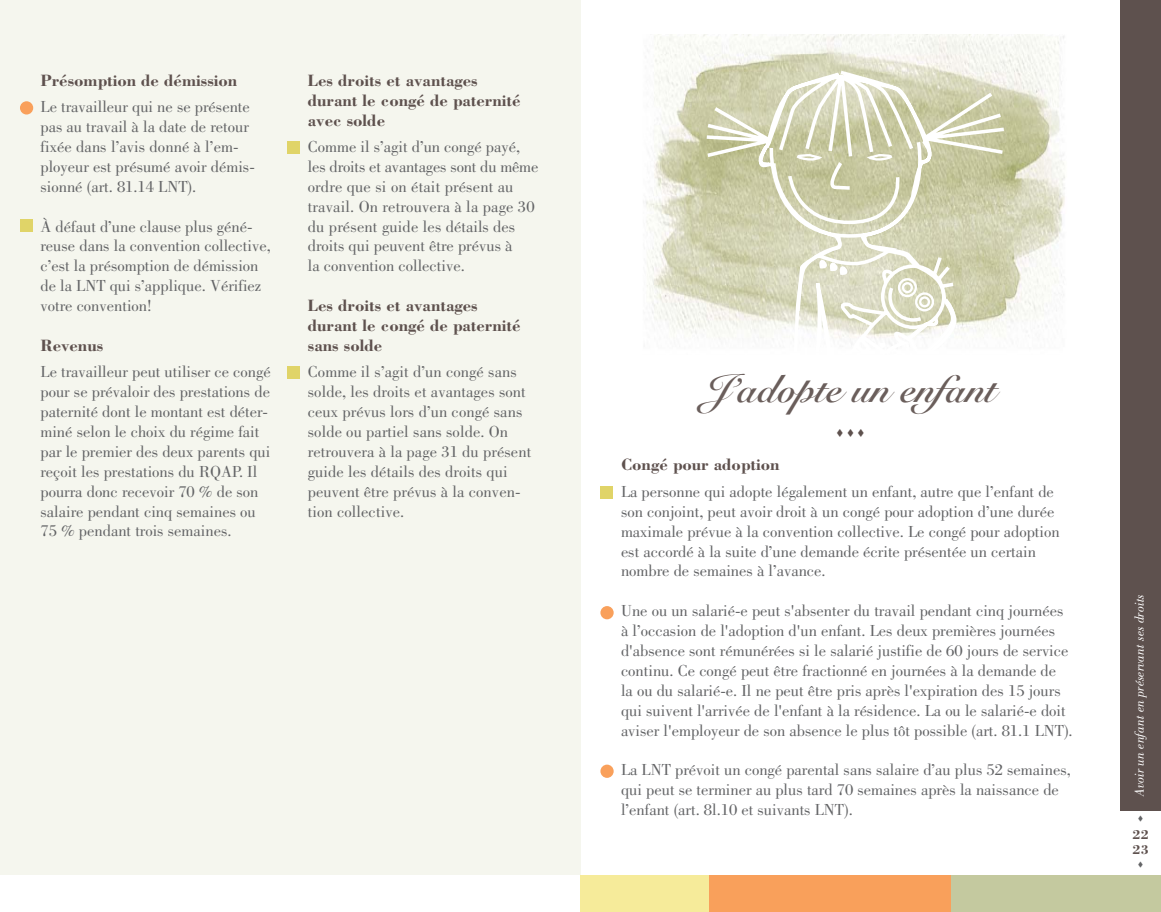
<style>
.page{position:relative;width:1161px;height:912px;background:#fff}
.page>*{position:absolute;margin:0;border:0;box-sizing:border-box;transform-origin:0 0}
.t1{font:700 39px "Snell Roundhand";color:#6a5e5b}
.t2{font:700 16.8px/20px "Bodoni";color:#5e514e}
.t3{font:16.5px/19.8px "Bodoni";color:#636466}
.t4{font:italic 13.5px "Bodoni";color:#fff}
.t5{font:700 13.5px/15px "Bodoni";color:#5e514e}
</style>
<div class="page">
<img style="left:646px;top:34px;width:419px;height:300px">
<svg style="left:752px;top:71px;width:252px;height:267px;background:#d6d6ba"></svg>
<svg style="left:707px;top:104px;width:250px;height:242px"></svg>
<div style="left:0;top:0;width:581px;height:873px;background:#f5f6ee"></div>
<div style="left:950px;top:875px;width:211px;height:36px;background:#c4c99f"></div>
<div style="left:701px;top:875px;width:249px;height:36px;background:#f9a05b"></div>
<div style="left:581px;top:875px;width:128px;height:36px;background:#f6eb9a"></div>
<div style="left:600px;top:606px;width:14px;height:13px;background:#f9a05b;border-radius:50%"></div>
<div style="left:600px;top:764px;width:14px;height:13px;background:#f9a05b;border-radius:50%"></div>
<div style="left:1120px;top:0;width:41px;height:810px;background:#5e514e"></div>
<div style="left:287px;top:141px;width:13px;height:12px;background:#e0d468"></div>
<div style="left:20px;top:220px;width:13px;height:12px;background:#e0d468"></div>
<div style="left:600px;top:486px;width:13px;height:13px;background:#e0d468"></div>
<div style="left:20px;top:101px;width:13px;height:13px;background:#f9a05b;border-radius:50%"></div>
<div style="left:287px;top:366px;width:13px;height:13px;background:#e0d468"></div>
<p class="t2" style="left:40px;top:72px;width:198px">Présomption de démission</p>
<p class="t3" style="left:40px;top:98px;width:216px">Le travailleur qui ne se présente pas au travail à la date de retour fixée dans l’avis donné à l’em&shy;ployeur est présumé avoir démis&shy;sionné (art. 81.14 LNT).</p>
<p class="t3" style="left:40px;top:217px;width:232px">À défaut d’une clause plus géné - reuse dans la convention collective, c’est la présomption de démission de la LNT qui s’applique. Vérifiez votre convention!</p>
<p class="t2" style="left:40px;top:337px;width:64px">Revenus</p>
<p class="t3" style="left:40px;top:363px;width:232px">Le travailleur peut utiliser ce congé pour se prévaloir des prestations de paternité dont le montant est déter&shy;miné selon le choix du régime fait par le premier des deux parents qui reçoit les prestations du RQAP. Il pourra donc recevoir 70 % de son salaire pendant cinq semaines ou 75 % pendant trois semaines.</p>
<p class="t2" style="left:308px;top:72px;width:214px">Les droits et avantages durant le congé de paternité avec solde</p>
<p class="t3" style="left:308px;top:138px;width:232px">Comme il s’agit d’un congé payé, les droits et avantages sont du même ordre que si on était présent au travail. On retrouvera à la page 30 du présent guide les détails des droits qui peuvent être prévus à<br>la convention collective.</p>
<p class="t2" style="left:308px;top:297px;width:214px">Les droits et avantages durant le congé de paternité sans solde</p>
<p class="t3" style="left:308px;top:363px;width:225px">Comme il s’agit d’un congé sans solde, les droits et avantages sont ceux prévus lors d’un congé sans solde ou partiel sans solde. On retrouvera à la page 31 du présent guide les détails des droits qui peuvent être prévus à la conven&shy;tion collective.</p>
<h1 class="t1" style="left:705px;top:375px;width:292px">J’adopte un enfant</h1>
<p class="t2" style="left:621px;top:456px;width:160px">Congé pour adoption</p>
<p class="t3" style="left:621px;top:483px;width:440px">La personne qui adopte légalement un enfant, autre que l’enfant de son conjoint, peut avoir droit à un congé pour adoption d’une durée maximale prévue à la convention collective. Le congé pour adoption est accordé à la suite d’une demande écrite présentée un certain nombre de semaines à l’avance.</p>
<p class="t3" style="left:621px;top:602px;width:453px">Une ou un salarié-e peut s'absenter du travail pendant cinq journées à l’occasion de l'adoption d'un enfant. Les deux premières journées d'absence sont rémunérées si le salarié justifie de 60 jours de service continu. Ce congé peut être fractionné en journées à la demande de<br>la ou du salarié-e. Il ne peut être pris après l'expiration des 15 jours qui suivent l'arrivée de l'enfant à la résidence. La ou le salarié-e doit aviser l'employeur de son absence le plus tôt possible (art. 81.1 LNT).</p>
<p class="t3" style="left:621px;top:761px;width:451px">La LNT prévoit un congé parental sans salaire d’au plus 52 semaines, qui peut se terminer au plus tard 70 semaines après la naissance de l’enfant (art. 8l.10 et suivants LNT).</p>
<p class="t4" style="left:1135px;top:795px;width:203px;rotate:-90deg">Avoir un enfant en préservant ses droit s</p>
<p class="t5" style="left:1133px;top:828px;width:18px">22<br>23</p>
</div>
